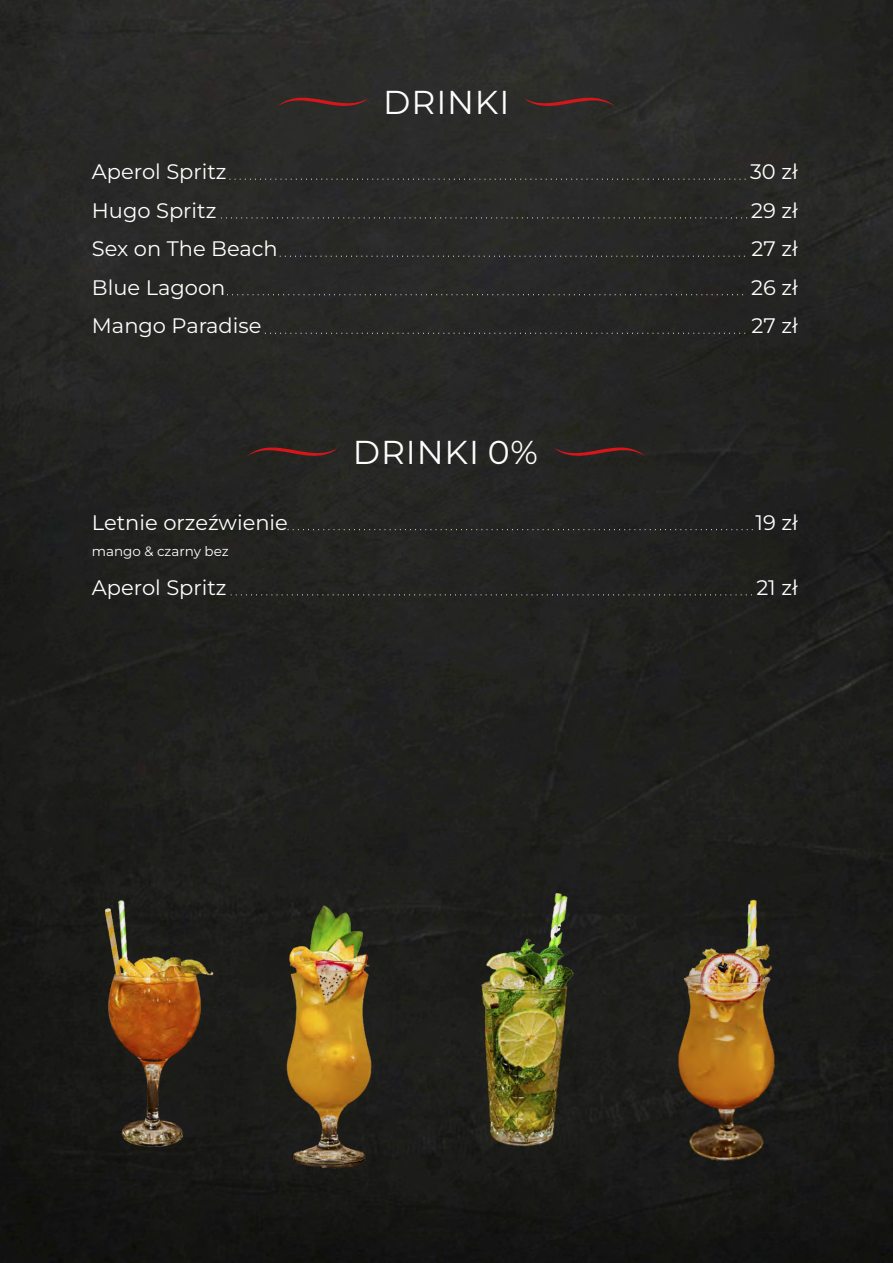
<style>
.page{position:relative;width:893px;height:1263px;background:#fff}
.page>*{position:absolute;margin:0;border:0;box-sizing:border-box;transform-origin:0 0}
.t1{font:33.15px "Montserrat";letter-spacing:.025em;color:#fefefe}
.t2{font:21px/38.5px "Montserrat";color:#fefefe}
.t3{font:13.5px "Montserrat";color:#fefefe}
</style>
<div class="page">
<img style="left:0;top:0;width:893px;height:1263px">
<svg style="left:277px;top:95px;width:91px;height:15px"></svg>
<svg style="left:524px;top:95px;width:91px;height:15px"></svg>
<svg style="left:247px;top:445px;width:91px;height:14px"></svg>
<svg style="left:554px;top:445px;width:92px;height:14px"></svg>
<img style="left:442px;top:874px;width:165px;height:292px">
<img style="left:229px;top:900px;width:174px;height:281px">
<img style="left:79px;top:895px;width:140px;height:264px">
<img style="left:657px;top:896px;width:164px;height:286px">
<svg style="left:230px;top:179px;width:517px;height:1px"></svg>
<svg style="left:221px;top:217px;width:531px;height:1px"></svg>
<svg style="left:280px;top:256px;width:468px;height:1px"></svg>
<svg style="left:227px;top:294px;width:520px;height:1px"></svg>
<svg style="left:265px;top:333px;width:484px;height:1px"></svg>
<svg style="left:288px;top:529px;width:468px;height:1px"></svg>
<svg style="left:231px;top:594px;width:524px;height:1px"></svg>
<h1 class="t1" style="left:383px;top:82px;width:128px">DRINKI</h1>
<p class="t2" style="left:92px;top:152px;width:187px">Aperol Spritz<br>Hugo Spritz<br>Sex on The Beach<br>Blue Lagoon<br>Mango Paradise</p>
<p class="t2" style="left:750px;top:152px;width:49px;text-align:justify">30 zł 29 zł 27 zł 26 zł 27 zł</p>
<p class="t2" style="left:92px;top:503px;width:197px">Letnie orzeźwienie</p>
<p class="t3" style="left:92px;top:543px;width:138px">mango &amp; czarny bez</p>
<p class="t2" style="left:92px;top:568px;width:136px">Aperol Spritz</p>
<h1 class="t1" style="left:353px;top:431px;width:186px">DRINKI 0%</h1>
<p class="t2" style="left:755px;top:503px;width:44px">19 zł</p>
<p class="t2" style="left:756px;top:568px;width:43px">21 zł</p>
</div>
